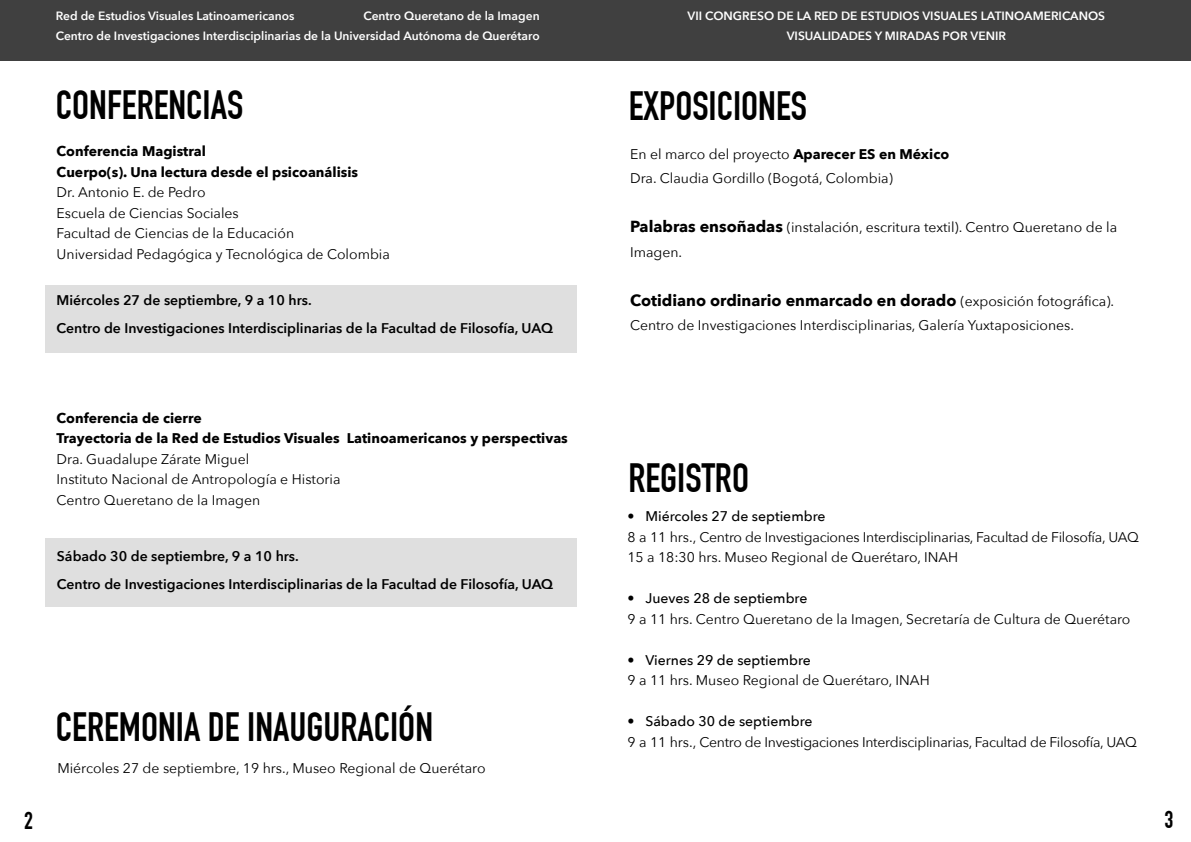
<style>
.page{position:relative;width:1191px;height:842px;background:#fff}
.page>*{position:absolute;margin:0;border:0;box-sizing:border-box;transform-origin:0 0}
.t1{font:700 40px "DIN Condensed";color:#000}
.t2{font:700 24px "DIN Condensed";color:#000}
.t3{font:700 16px "Avenir Next";color:#000}
.t4{font:14px/20.5px "Avenir Next";color:#000}
.t5{font:600 14px/28px "Avenir Next";color:#000}
.t6{font:14px/20.5px "Avenir Next";letter-spacing:-.02em;color:#000}
.t7{font:700 14px/20.5px "Avenir Next";color:#000}
.t8{font:500 14px "Avenir Next";color:#000}
.t9{font:600 12px/20px "Avenir Next";color:#fff;text-align:center}
.s1{font-weight:700}
.s2{font-weight:700;font-size:16px}
.s3{font-weight:400;font-size:14px}
</style>
<div class="page">
<div style="left:595px;top:0;width:596px;height:61px;background:#404040"></div>
<div style="left:0;top:0;width:595px;height:61px;background:#404040"></div>
<div style="left:46px;top:285px;width:531px;height:68px;background:#dfdfdf"></div>
<div style="left:46px;top:538px;width:531px;height:69px;background:#dfdfdf"></div>
<p class="t9" style="left:56px;top:6px;width:485px;text-align:right">Centro Queretano de la Imagen<br>Centro de Investigaciones Interdisciplinarias de la Universidad Autónoma de Querétaro</p>
<p class="t9" style="left:56px;top:6px;width:240px">Red de Estudios Visuales Latinoamericanos</p>
<h1 class="t1" style="left:56px;top:91px;width:189px">CONFERENCIAS</h1>
<p class="t7" style="left:57px;top:141px;width:303px">Conferencia Magistral<br>Cuerpo(s). Una lectura desde el psicoanálisis</p>
<p class="t4" style="left:57px;top:182px;width:335px">Dr. Antonio E. de Pedro<br>Escuela de Ciencias Sociales<br>Facultad de Ciencias de la Educación<br>Universidad Pedagógica y Tecnológica de Colombia</p>
<p class="t5" style="left:57px;top:287px;width:498px">Miércoles 27 de septiembre, 9 a 10 hrs.<br>Centro de Investigaciones Interdisciplinarias de la Facultad de Filosofía, UAQ</p>
<p class="t7" style="left:57px;top:408px;width:513px">Conferencia de cierre<br>Trayectoria de la Red de Estudios Visuales Latinoamericanos y perspectivas</p>
<p class="t4" style="left:57px;top:449px;width:285px">Dra. Guadalupe Zárate Miguel<br>Instituto Nacional de Antropología e Historia<br>Centro Queretano de la Imagen</p>
<p class="t5" style="left:57px;top:542px;width:498px">Sábado 30 de septiembre, 9 a 10 hrs.<br>Centro de Investigaciones Interdisciplinarias de la Facultad de Filosofía, UAQ</p>
<h2 class="t2" style="left:24px;top:812px;width:10px">2</h2>
<h1 class="t1" style="left:56px;top:713px;width:379px">CEREMONIA DE INAUGURACIÓN</h1>
<p class="t4" style="left:57px;top:758px;width:430px">Miércoles 27 de septiembre, 19 hrs., Museo Regional de Querétaro</p>
<p class="t9" style="left:687px;top:6px;width:419px">VII CONGRESO DE LA RED DE ESTUDIOS VISUALES LATINOAMERICANOS<br>VISUALIDADES Y MIRADAS POR VENIR</p>
<h1 class="t1" style="left:628px;top:91px;width:180px">EXPOSICIONES</h1>
<p class="t4" style="left:630px;top:142px;width:321px;line-height:24.5px">En el marco del proyecto <span class="s1">Aparecer ES en México<br></span>Dra. Claudia Gordillo (Bogotá, Colombia)</p>
<p class="t4" style="left:630px;top:216px;width:488px;line-height:24.5px"><span class="s2">Palabras ensoñadas</span> (instalación, escritura textil). Centro Queretano de la<br>Imagen.</p>
<p class="t3" style="left:630px;top:290px;width:485px">Cotidiano ordinario enmarcado en dorado <span class="s3">(exposición fotográfica).</span></p>
<p class="t4" style="left:630px;top:315px;width:445px">Centro de Investigaciones Interdisciplinarias, Galería Yuxtaposiciones.</p>
<h1 class="t1" style="left:628px;top:463px;width:122px">REGISTRO</h1>
<p class="t8" style="left:627px;top:507px;width:200px">• Miércoles 27 de septiembre</p>
<p class="t6" style="left:627px;top:527px;width:513px">8 a 11 hrs., Centro de Investigaciones Interdisciplinarias, Facultad de Filosofía, UAQ<br>15 a 18:30 hrs. Museo Regional de Querétaro, INAH</p>
<p class="t8" style="left:627px;top:589px;width:181px">• Jueves 28 de septiembre</p>
<p class="t4" style="left:627px;top:609px;width:504px">9 a 11 hrs. Centro Queretano de la Imagen, Secretaría de Cultura de Querétaro</p>
<p class="t8" style="left:627px;top:651px;width:185px">• Viernes 29 de septiembre</p>
<p class="t4" style="left:627px;top:671px;width:304px">9 a 11 hrs. Museo Regional de Querétaro, INAH</p>
<p class="t8" style="left:627px;top:712px;width:187px">• Sábado 30 de septiembre</p>
<p class="t6" style="left:627px;top:732px;width:511px">9 a 11 hrs., Centro de Investigaciones Interdisciplinarias, Facultad de Filosofía, UAQ</p>
<h2 class="t2" style="left:1164px;top:811px;width:10px">3</h2>
</div>
